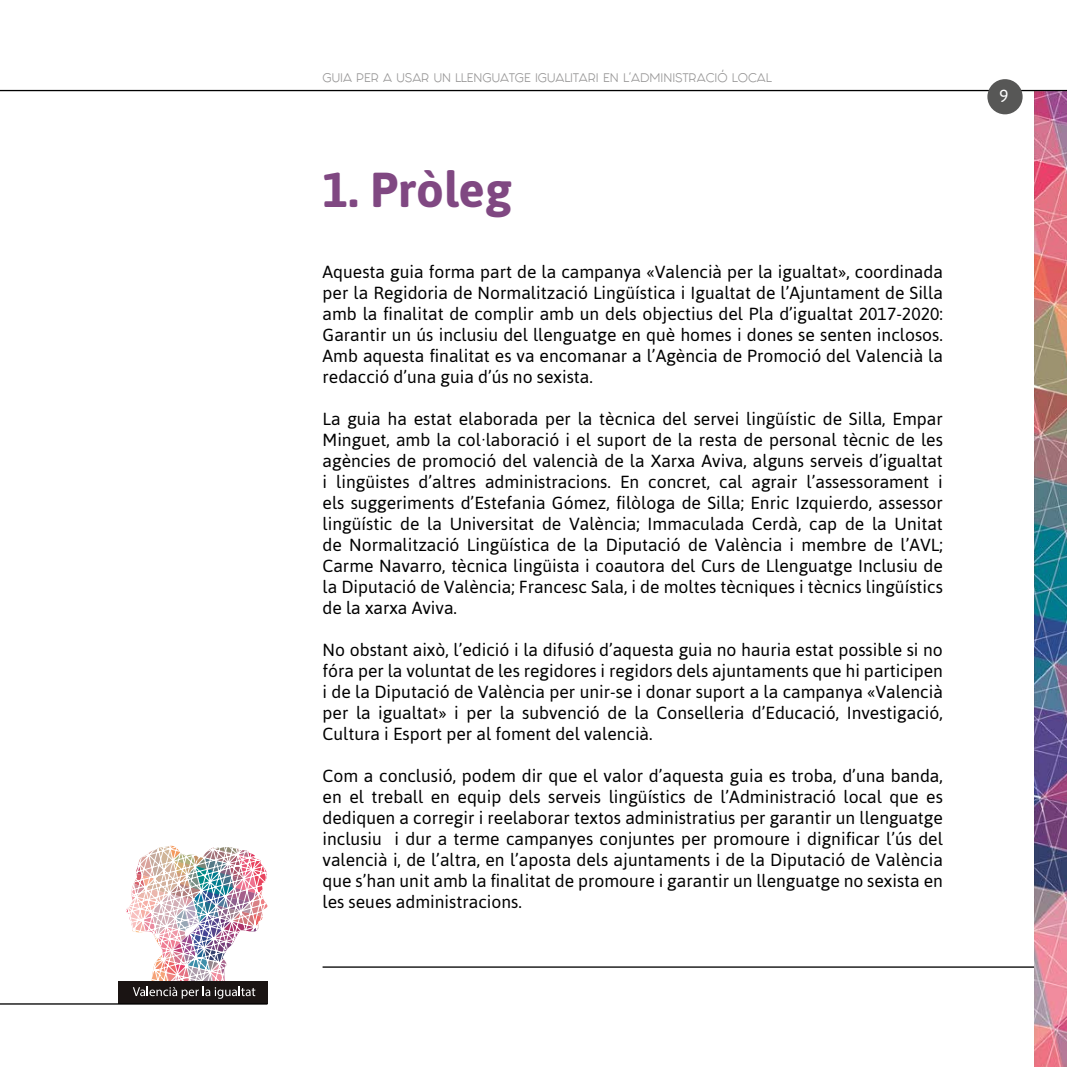
<style>
.page{position:relative;width:1067px;height:1067px;background:#fff}
.page>*{position:absolute;margin:0;border:0;box-sizing:border-box;transform-origin:0 0}
.t1{font:700 49px "Asap";color:#804882}
.t2{font:17.5px/21px "Asap";color:#000;text-align:justify}
.t3{font:17.5px "Asap";color:#fff}
.t4{font:10.5px "Fashion Fetish";color:#979696}
</style>
<div class="page">
<hr style="left:322px;top:966px;width:729px;height:1px;background:#000">
<img style="left:1035px;top:91px;width:32px;height:976px">
<div style="left:118px;top:981px;width:149px;height:22px;background:#1a1413"></div>
<img style="left:126px;top:845px;width:142px;height:153px">
<hr style="left:0;top:1003px;width:267px;height:1px;background:#000">
<hr style="left:0;top:90px;width:1067px;height:1px;background:#000">
<div style="left:987px;top:79px;width:35px;height:35px;background:#575756;border-radius:50%"></div>
<p class="t4" style="left:322px;top:70px;width:450px">GUIA PER A USAR UN LLENGUATGE IGUALITARI EN L’ADMINISTRACIÓ LOCAL</p>
<h1 class="t1" style="left:322px;top:161px;width:191px">1. Pròleg</h1>
<p class="t2" style="left:322px;top:261px;width:622px">Aquesta guia forma part de la campanya «Valencià per la igualtat», coordinada per la Regidoria de Normalització Lingüística i Igualtat de l’Ajuntament de Silla amb la finalitat de complir amb un dels objectius del Pla d’igualtat 2017-2020:<br>Garantir un ús inclusiu del llenguatge en què homes i dones se senten inclosos.<br>Amb aquesta finalitat es va encomanar a l’Agència de Promoció del Valencià la redacció d’una guia d’ús no sexista.</p>
<p class="t2" style="left:322px;top:408px;width:622px">La guia ha estat elaborada per la tècnica del servei lingüístic de Silla, Empar Minguet, amb la col·laboració i el suport de la resta de personal tècnic de les agències de promoció del valencià de la Xarxa Aviva, alguns serveis d’igualtat i lingüistes d’altres administracions. En concret, cal agrair l’assessorament i els suggeriments d’Estefania Gómez, filòloga de Silla; Enric Izquierdo, assessor lingüístic de la Universitat de València; Immaculada Cerdà, cap de la Unitat de Normalització Lingüística de la Diputació de València i membre de l’AVL; Carme Navarro, tècnica lingüista i coautora del Curs de Llenguatge Inclusiu de la Diputació de València; Francesc Sala, i de moltes tècniques i tècnics lingüístics de la xarxa Aviva.</p>
<p class="t2" style="left:322px;top:639px;width:622px">No obstant això, l’edició i la difusió d’aquesta guia no hauria estat possible si no fóra per la voluntat de les regidores i regidors dels ajuntaments que hi participen i de la Diputació de València per unir-se i donar suport a la campanya «Valencià per la igualtat» i per la subvenció de la Conselleria d’Educació, Investigació, Cultura i Esport per al foment del valencià.</p>
<p class="t2" style="left:322px;top:765px;width:622px">Com a conclusió, podem dir que el valor d’aquesta guia es troba, d’una banda, en el treball en equip dels serveis lingüístics de l’Administració local que es dediquen a corregir i reelaborar textos administratius per garantir un llenguatge inclusiu i dur a terme campanyes conjuntes per promoure i dignificar l’ús del valencià i, de l’altra, en l’aposta dels ajuntaments i de la Diputació de València que s’han unit amb la finalitat de promoure i garantir un llenguatge no sexista en les seues administracions.</p>
<p class="t3" style="left:999px;top:86px;width:11px">9</p>
</div>
